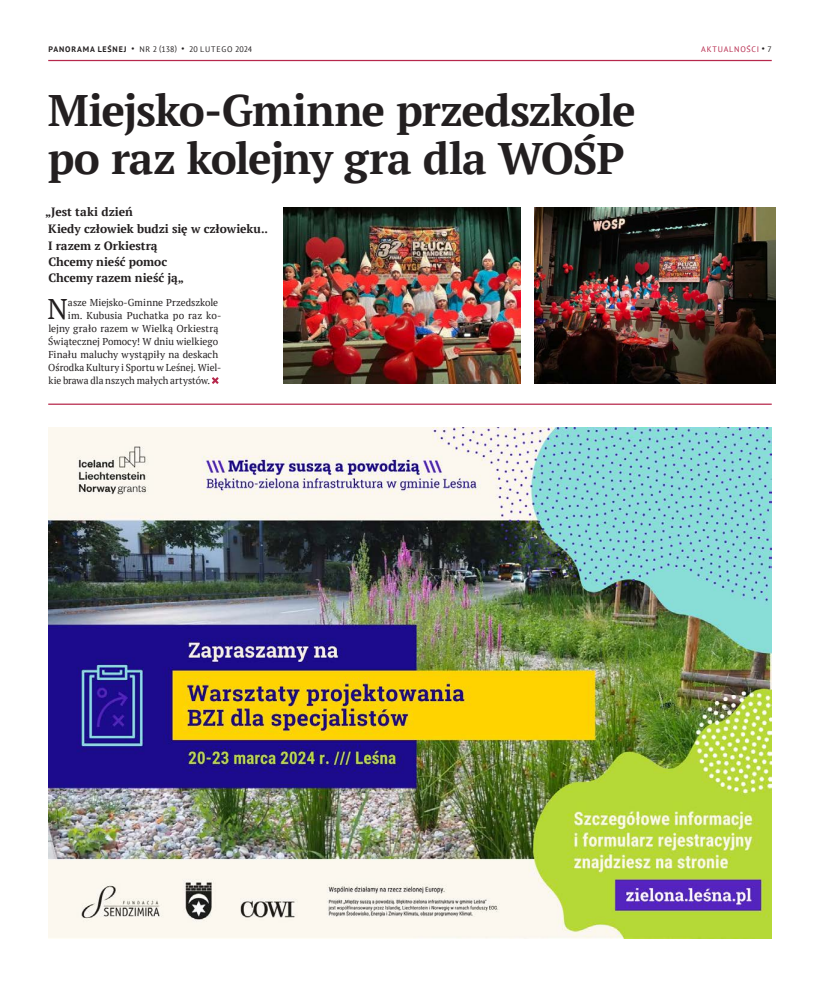
<style>
.page{position:relative;width:820px;height:993px;background:#fff}
.page>*{position:absolute;margin:0;border:0;box-sizing:border-box;transform-origin:0 0}
.t1{font:700 44px/48px "PT Serif";letter-spacing:-.025em;color:#231f20}
.główny_inicjał_wypuszczony{font:28.4px "PT Serif";color:#231f20}
.lead_2_łamy{font:700 12px/16.5px "PT Serif";letter-spacing:-.005em;color:#231f20}
.główny_inicjał_wypuszczony-2{font:10px "PT Serif";color:#231f20}
.t2{font:8px "PT Sans";letter-spacing:.045em;color:#231f20}
.dział___numeracja_stron{font:8px "PT Sans";letter-spacing:.1em;color:#b6274b}
.s1{font-weight:700}
.s2{color:#231f20}
</style>
<div class="page">
<hr style="left:48px;top:60px;width:723px;height:1px;background:#b6274b">
<img style="left:48px;top:427px;width:723px;height:511px">
<hr style="left:48px;top:403px;width:723px;height:1px;background:#b6274b">
<svg style="left:212px;top:377px;width:6px;height:7px"></svg>
<img style="left:283px;top:208px;width:237px;height:176px">
<img style="left:534px;top:208px;width:241px;height:176px">
<p class="t2" style="left:49px;top:44px;width:205px"><span class="s1">PANORAMA LEŚNEJ</span> • NR 2 (138) • 20 LUTEGO 2024</p>
<p class="dział___numeracja_stron" style="left:701px;top:44px;width:72px">AKTUALNOŚCI <span class="s2">• 7</span></p>
<p class="t1" style="left:48px;top:85px;width:589px">Miejsko-Gminne przedszkole po raz kolejny gra dla WOŚP</p>
<p class="lead_2_łamy" style="left:45px;top:203px;width:224px">„Jest taki dzień<br>Kiedy człowiek budzi się w człowieku..<br>I razem z Orkiestrą<br>Chcemy nieść pomoc<br>Chcemy razem nieść ją„</p>
<p class="główny_inicjał_wypuszczony" style="left:47px;top:291px;width:22px">N</p>
<p class="główny_inicjał_wypuszczony-2" style="left:68px;top:296px;width:152px">asze Miejsko-Gminne Przedszkole</p>
<p class="główny_inicjał_wypuszczony-2" style="left:68px;top:309px;width:155px">im. Kubusia Puchatka po raz ko-</p>
<p class="główny_inicjał_wypuszczony-2" style="left:48px;top:322px;width:172px">lejny grało razem w Wielką Orkiestrą</p>
<p class="główny_inicjał_wypuszczony-2" style="left:48px;top:335px;width:171px">Świątecznej Pomocy! W dniu wielkiego</p>
<p class="główny_inicjał_wypuszczony-2" style="left:48px;top:348px;width:171px">Finału maluchy wystąpiły na deskach</p>
<p class="główny_inicjał_wypuszczony-2" style="left:48px;top:361px;width:174px">Ośrodka Kultury i Sportu w Leśnej. Wiel-</p>
<p class="główny_inicjał_wypuszczony-2" style="left:48px;top:374px;width:163px">kie brawa dla nszych małych artystów.</p>
</div>
